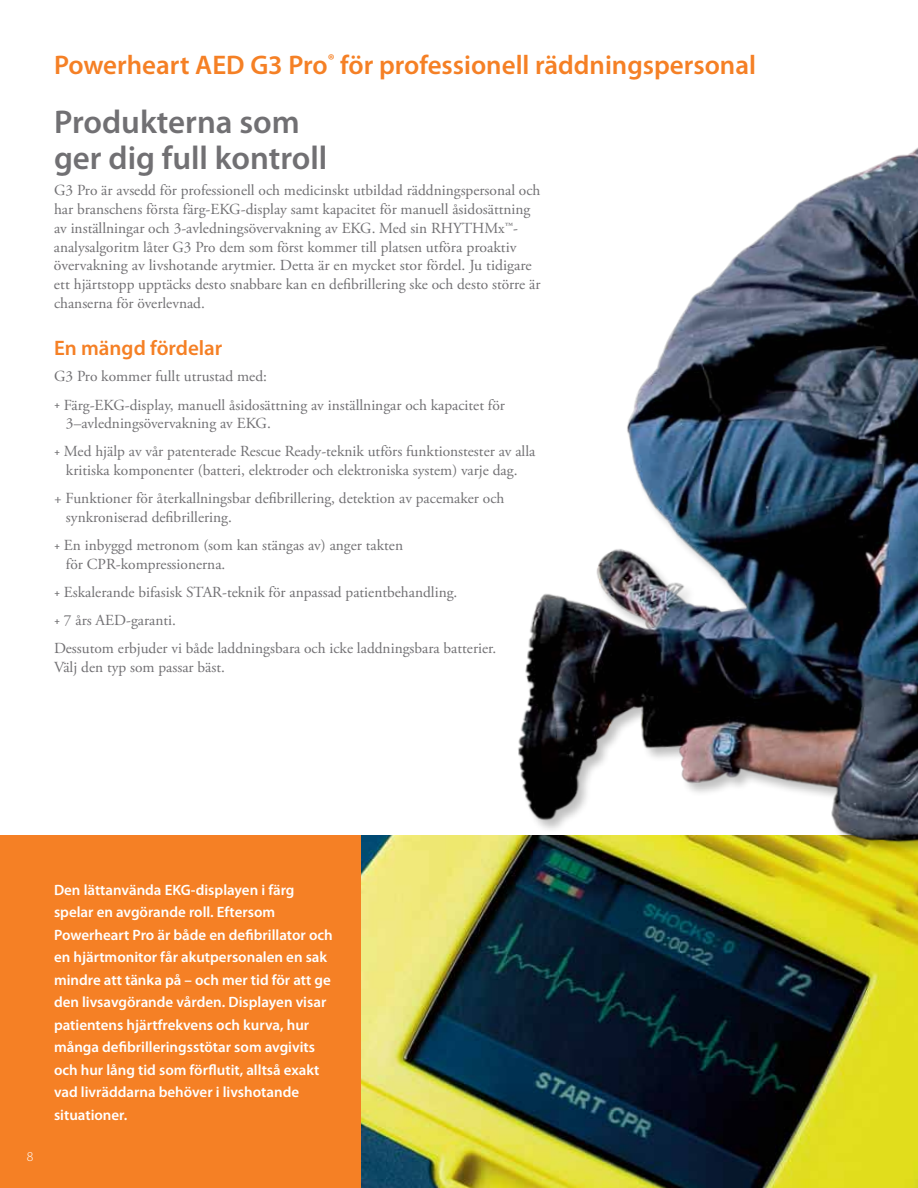
<style>
.page{position:relative;width:918px;height:1188px;background:#fff}
.page>*{position:absolute;margin:0;border:0;box-sizing:border-box;transform-origin:0 0}
.t1{font:600 33px/36px "Myriad Pro";color:#717073}
.t2{font:600 27px "Myriad Pro";color:#f58025}
.t3{font:600 21px "Myriad Pro";color:#f58025}
.t4{font:15.3px/18.8px "Adobe Garamond Pro";color:#717073}
.t5{font:600 15px/22.5px "Myriad Pro";color:#fff}
.t6{font:300 13.5px "Myriad Pro";color:#fff}
.s1{font-weight:600;font-size:12px}
</style>
<div class="page">
<div style="left:0;top:836px;width:362px;height:352px;background:#f58025"></div>
<img style="left:362px;top:836px;width:556px;height:352px">
<img style="left:459px;top:147px;width:459px;height:891px">
<h2 class="t2" style="left:54px;top:48px;width:704px">Powerheart AED G3 Pro<sup>®</sup> för professionell räddningspersonal</h2>
<h1 class="t1" style="left:54px;top:103px;width:275px">Produkterna som ger dig full kontroll</h1>
<p class="t4" style="left:54px;top:182px;width:488px">G3 Pro är avsedd för professionell och medicinskt utbildad räddningspersonal och har branschens första färg-EKG-display samt kapacitet för manuell åsidosättning av inställningar och 3-avledningsövervakning av EKG. Med sin RHYTHMx™- analysalgoritm låter G3 Pro dem som först kommer till platsen utföra proaktiv övervakning av livshotande arytmier. Detta är en mycket stor fördel. Ju tidigare ett hjärtstopp upptäcks desto snabbare kan en defibrillering ske och desto större är chanserna för överlevnad.</p>
<h3 class="t3" style="left:54px;top:334px;width:170px">En mängd fördelar</h3>
<p class="t4" style="left:54px;top:363px;width:452px;line-height:28.2px">G3 Pro kommer fullt utrustad med:<br><span class="s1">+</span> Färg-EKG-display, manuell åsidosättning av inställningar och kapacitet för</p>
<p class="t4" style="left:54px;top:410px;width:483px;line-height:28px;text-indent:12px">3–avledningsövervakning av EKG.<br><span class="s1">+</span> Med hjälp av vår patenterade Rescue Ready-teknik utförs funktionstester av alla</p>
<p class="t4" style="left:54px;top:457px;width:465px;line-height:28px;text-indent:12px">kritiska komponenter (batteri, elektroder och elektroniska system) varje dag. + Funktioner för återkallningsbar defibrillering, detektion av pacemaker och</p>
<p class="t4" style="left:54px;top:504px;width:351px;line-height:28px;text-indent:12px">synkroniserad defibrillering.<br><span class="s1">+</span> En inbyggd metronom (som kan stängas av) anger takten</p>
<p class="t4" style="left:54px;top:551px;width:444px;line-height:28px;text-indent:12px">för CPR-kompressionerna.<br><span class="s1">+</span> Eskalerande bifasisk STAR-teknik för anpassad patientbehandling.<br><span class="s1">+</span> 7 års AED-garanti.<br>Dessutom erbjuder vi både laddningsbara och icke laddningsbara batterier.</p>
<p class="t4" style="left:54px;top:658px;width:173px">Välj den typ som passar bäst.</p>
<p class="t6" style="left:27px;top:1148px;width:8px">8</p>
<p class="t5" style="left:54px;top:878px;width:280px">Den lättanvända EKG-displayen i färg spelar en avgörande roll. Eftersom Powerheart Pro är både en defibrillator och en hjärtmonitor får akutpersonalen en sak mindre att tänka på – och mer tid för att ge den livsavgörande vården. Displayen visar patientens hjärtfrekvens och kurva, hur många defibrilleringsstötar som avgivits och hur lång tid som förflutit, alltså exakt vad livräddarna behöver i livshotande situationer.</p>
</div>
